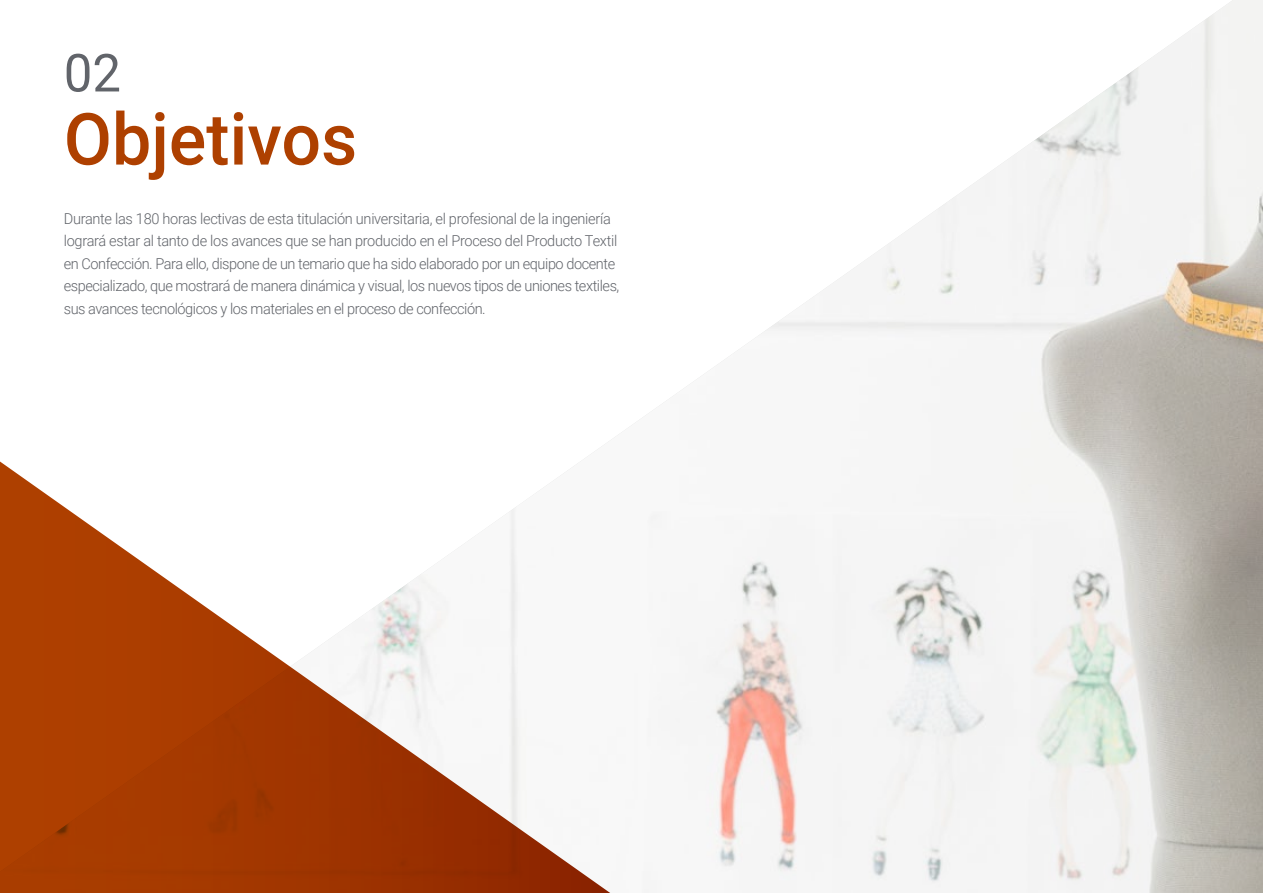
<style>
.page{position:relative;width:1263px;height:893px;background:#fff}
.page>*{position:absolute;margin:0;border:0;box-sizing:border-box;transform-origin:0 0}
.t1{font:500 72px "Roboto";color:#ae4000}
.t2{font:52.5px "Roboto";color:#61646a}
.t3{font:300 15px/22.5px "Roboto";letter-spacing:-.03em;color:#61646a}
</style>
<div class="page">
<img style="left:604px;top:0;width:659px;height:893px">
<svg style="left:0;top:446px;width:640px;height:447px"></svg>
<h2 class="t2" style="left:64px;top:36px;width:59px">02</h2>
<h1 class="t1" style="left:64px;top:89px;width:295px">Objetivos</h1>
<p class="t3" style="left:64px;top:207px;width:557px">Durante las 180 horas lectivas de esta titulación universitaria, el profesional de la ingeniería logrará estar al tanto de los avances que se han producido en el Proceso del Producto Textil en Confección. Para ello, dispone de un temario que ha sido elaborado por un equipo docente especializado, que mostrará de manera dinámica y visual, los nuevos tipos de uniones textiles, sus avances tecnológicos y los materiales en el proceso de confección.</p>
</div>
